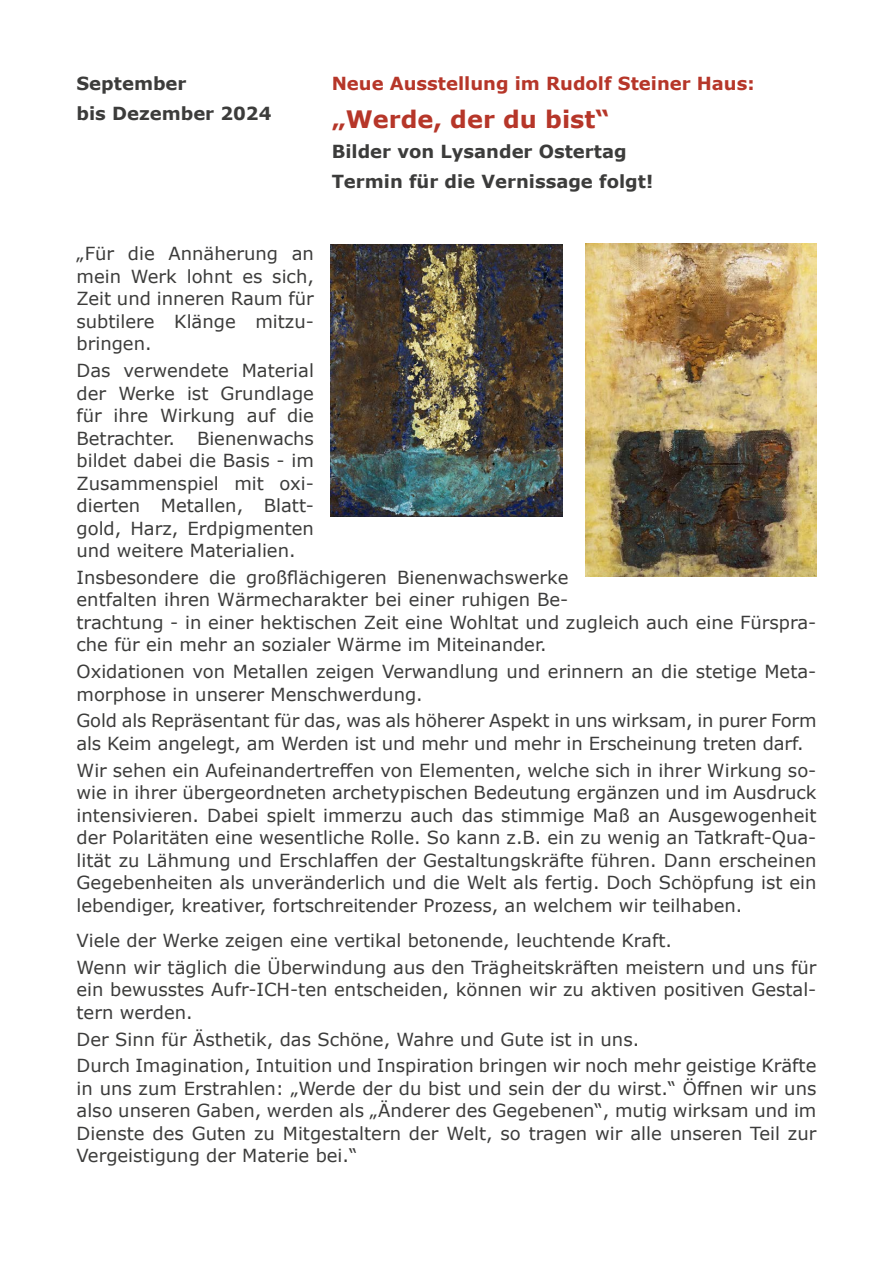
<style>
.page{position:relative;width:893px;height:1263px;background:#fff}
.page>*{position:absolute;margin:0;border:0;box-sizing:border-box;transform-origin:0 0}
.t1{font:700 24px "Verdana";color:#b63629}
.t2{font:18px/22.5px "Verdana";color:#3c3c3b}
.t3{font:700 18px/30.2px "Verdana";color:#3c3c3b}
.t4{font:700 18px "Verdana";color:#b63629}
</style>
<div class="page">
<img style="left:585px;top:244px;width:231px;height:333px">
<img style="left:331px;top:244px;width:231px;height:273px">
<p class="t3" style="left:77px;top:68px;width:197px">September<br>bis Dezember 2024</p>
<p class="t4" style="left:332px;top:71px;width:424px">Neue Ausstellung im Rudolf Steiner Haus:</p>
<h1 class="t1" style="left:332px;top:102px;width:279px">„Werde, der du bist“</h1>
<p class="t3" style="left:332px;top:136px;width:323px">Bilder von Lysander Ostertag<br>Termin für die Vernissage folgt!</p>
<p class="t2" style="left:77px;top:242px;width:239px;text-align:justify">„Für die Annäherung an mein Werk lohnt es sich, Zeit und inneren Raum für subtilere Klänge mitzu&shy;bringen.</p>
<p class="t2" style="left:77px;top:359px;width:239px;text-align:justify">Das verwendete Material der Werke ist Grundlage für ihre Wirkung auf die Betrachter. Bienenwachs bildet dabei die Basis - im Zusammenspiel mit oxi&shy;dierten Metallen, Blatt&shy;gold, Harz, Erdpigmenten und weitere Materialien.</p>
<p class="t2" style="left:77px;top:566px;width:741px">Insbesondere die großflächigeren Bienenwachswerke<br>entfalten ihren Wärmecharakter bei einer ruhigen Be-<br>trachtung - in einer hektischen Zeit eine Wohltat und zugleich auch eine Fürspra&shy;che für ein mehr an sozialer Wärme im Miteinander.</p>
<p class="t2" style="left:77px;top:660px;width:741px">Oxidationen von Metallen zeigen Verwandlung und erinnern an die stetige Meta&shy;morphose in unserer Menschwerdung.</p>
<p class="t2" style="left:77px;top:709px;width:741px">Gold als Repräsentant für das, was als höherer Aspekt in uns wirksam, in purer Form als Keim angelegt, am Werden ist und mehr und mehr in Erscheinung treten darf.</p>
<p class="t2" style="left:77px;top:759px;width:741px;text-align:justify">Wir sehen ein Aufeinandertreffen von Elementen, welche sich in ihrer Wirkung so&shy;wie in ihrer übergeordneten archetypischen Bedeutung ergänzen und im Ausdruck intensivieren. Dabei spielt immerzu auch das stimmige Maß an Ausgewogenheit der Polaritäten eine wesentliche Rolle. So kann z.B. ein zu wenig an Tatkraft-Qua&shy;lität zu Lähmung und Erschlaffen der Gestaltungskräfte führen. Dann erscheinen Gegebenheiten als unveränderlich und die Welt als fertig. Doch Schöpfung ist ein lebendiger, kreativer, fortschreitender Prozess, an welchem wir teilhaben.</p>
<p class="t2" style="left:77px;top:927px;width:741px;line-height:26.7px">Viele der Werke zeigen eine vertikal betonende, leuchtende Kraft.<br>Wenn wir täglich die Überwindung aus den Trägheitskräften meistern und uns für</p>
<p class="t2" style="left:77px;top:978px;width:741px">ein bewusstes Aufr-ICH-ten entscheiden, können wir zu aktiven positiven Gestal&shy;tern werden.</p>
<p class="t2" style="left:77px;top:1025px;width:741px;line-height:26.7px">Der Sinn für Ästhetik, das Schöne, Wahre und Gute ist in uns.<br>Durch Imagination, Intuition und Inspiration bringen wir noch mehr geistige Kräfte</p>
<p class="t2" style="left:77px;top:1077px;width:741px;text-align:justify">in uns zum Erstrahlen: „Werde der du bist und sein der du wirst.“ Öffnen wir uns also unseren Gaben, werden als „Änderer des Gegebenen“, mutig wirksam und im Dienste des Guten zu Mitgestaltern der Welt, so tragen wir alle unseren Teil zur Vergeistigung der Materie bei.“</p>
</div>
